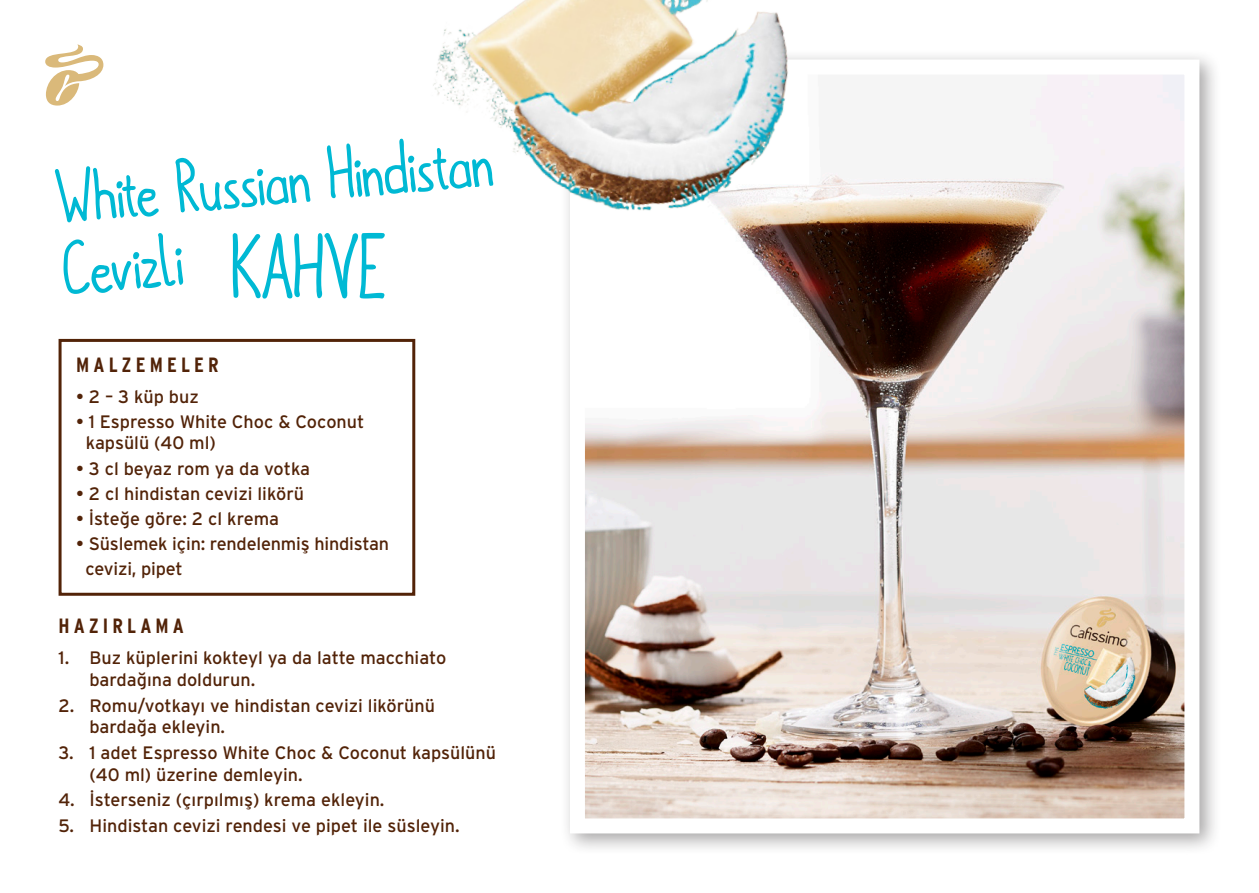
<style>
.page{position:relative;width:1259px;height:893px;background:#fff}
.page>*{position:absolute;margin:0;border:0;box-sizing:border-box;transform-origin:0 0}
.t1{font:69.6px/72px "metafors";color:#00b9d4}
.t2{font:700 condensed 20.7px "Interstate OT";letter-spacing:.2em;color:#522308}
.t3{font:18px/21.6px "Interstate OT";color:#522308}
</style>
<div class="page">
<div style="left:560px;top:49px;width:662px;height:807px;background:#231f20;opacity:.4"></div>
<img style="left:586px;top:76px;width:597px;height:741px">
<div style="left:59px;top:339px;width:356px;height:257px;background:#fff;border:3px solid #522308"></div>
<img style="left:443px;top:0;width:379px;height:229px">
<svg style="left:45px;top:44px;width:449px;height:326px"></svg>
<p class="t1" style="left:53px;top:163px;width:439px;rotate:-5deg">White Russian Hindistan<br>Cevizli</p>
<p class="t2" style="left:76px;top:352px;width:144px">MALZEMELER</p>
<p class="t3" style="left:76px;top:386px;width:124px">• 2 – 3 küp buz</p>
<p class="t3" style="left:86px;top:411px;width:280px;text-indent:-10px">• 1 Espresso White Choc &amp; Coconut kapsülü (40 ml)</p>
<p class="t3" style="left:76px;top:457px;width:235px">• 3 cl beyaz rom ya da votka</p>
<p class="t3" style="left:76px;top:483px;width:229px">• 2 cl hindistan cevizi likörü</p>
<p class="t3" style="left:76px;top:508px;width:204px">• İsteğe göre: 2 cl krema</p>
<p class="t3" style="left:86px;top:531px;width:305px;line-height:24.9px;text-indent:-9px">• Süslemek için: rendelenmiş hindistan cevizi, pipet</p>
<p class="t2" style="left:59px;top:613px;width:127px">HAZIRLAMA</p>
<p class="t3" style="left:89px;top:647px;width:358px;text-indent:-31px">1. Buz küplerini kokteyl ya da latte macchiato bardağına doldurun.</p>
<p class="t3" style="left:89px;top:694px;width:347px;text-indent:-31px">2. Romu/votkayı ve hindistan cevizi likörünü bardağa ekleyin.</p>
<p class="t3" style="left:89px;top:742px;width:408px;text-indent:-31px">3. 1 adet Espresso White Choc &amp; Coconut kapsülünü (40 ml) üzerine demleyin.</p>
<p class="t3" style="left:59px;top:789px;width:327px">4. İsterseniz (çırpılmış) krema ekleyin.</p>
<p class="t3" style="left:59px;top:815px;width:402px">5. Hindistan cevizi rendesi ve pipet ile süsleyin.</p>
</div>
